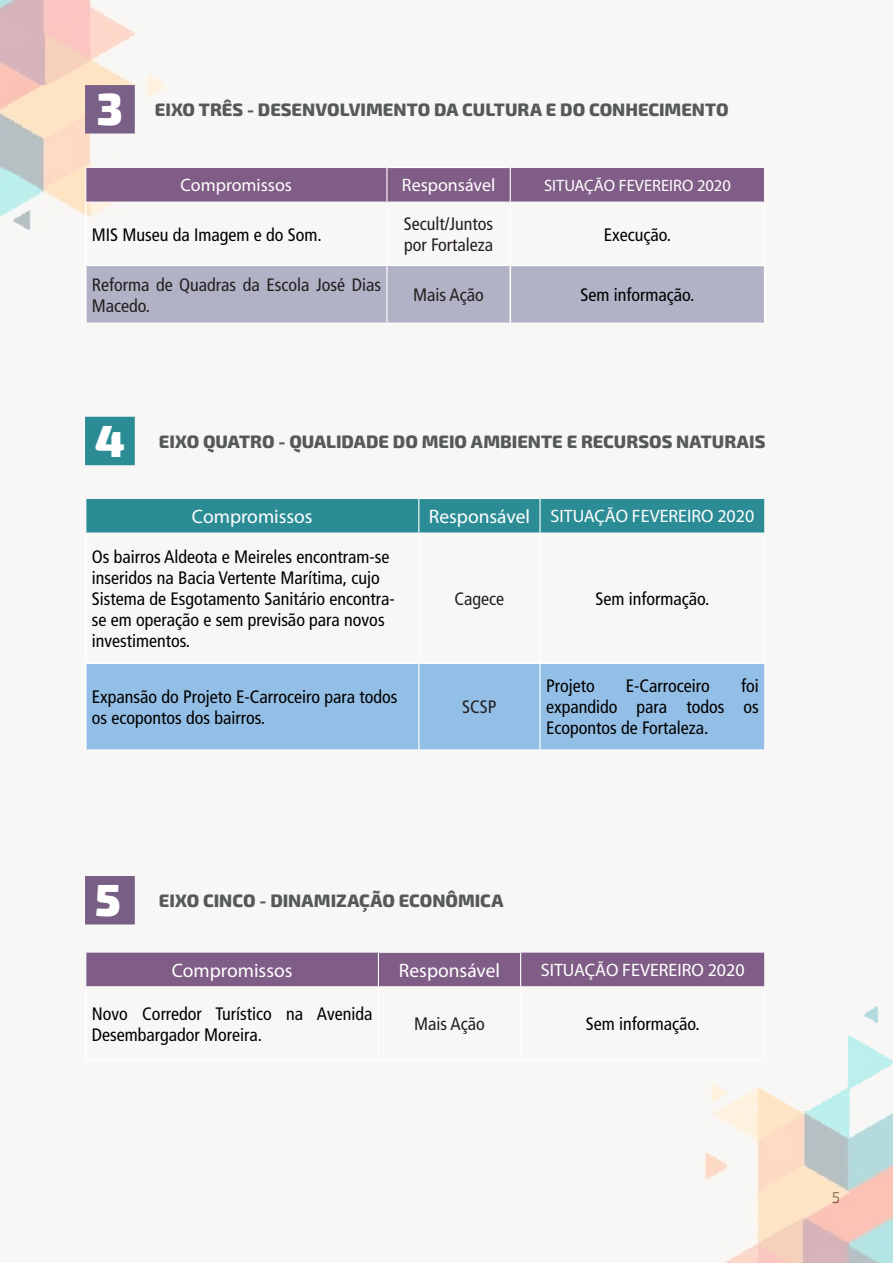
<style>
.page{position:relative;width:893px;height:1263px;background:#f8f7f6}
.page>*{position:absolute;margin:0;border:0;box-sizing:border-box;transform-origin:0 0}
.Frutiger_L_9_12{font:900 45px "Exo 2.0";color:#fff}
.t1{font:19.5px "Myriad Pro";color:#fff}
.t2{font:condensed 18px/21px "Frutiger LT";color:#000}
.Frutiger_L_9_12-2{font:800 18px "Exo 2.0";color:#55595a}
.t3{font:condensed 18px/21px "Frutiger LT";color:#231f20}
.t4{font:18px "Myriad Pro";color:#fff}
.t5{font:16.5px "Myriad Pro";color:#fff}
.t6{font:15.9px "Exo 2.0";color:#231f20}
</style>
<div class="page">
<div style="left:85px;top:85px;width:50px;height:49px;background:#7a6087"></div>
<div style="left:86px;top:168px;width:678px;height:34px;background:#805d86"></div>
<div style="left:87px;top:266px;width:677px;height:57px;background:#b1b2c6"></div>
<hr style="left:386px;top:168px;width:1px;height:34px;background:#fff">
<hr style="left:510px;top:168px;width:1px;height:34px;background:#fff">
<hr style="left:386px;top:203px;width:1px;height:62px;background:#fff">
<hr style="left:510px;top:203px;width:1px;height:62px;background:#fff">
<hr style="left:386px;top:266px;width:1px;height:57px;background:#fff">
<hr style="left:509px;top:266px;width:2px;height:57px;background:#fff">
<hr style="left:85px;top:203px;width:2px;height:62px;background:#fff">
<hr style="left:764px;top:203px;width:1px;height:62px;background:#fff">
<hr style="left:87px;top:265px;width:300px;height:1px;background:#fff">
<hr style="left:387px;top:265px;width:124px;height:1px;background:#fff">
<hr style="left:85px;top:265px;width:2px;height:58px;background:#fff">
<hr style="left:509px;top:265px;width:256px;height:1px;background:#fff">
<hr style="left:764px;top:266px;width:1px;height:57px;background:#fff">
<hr style="left:85px;top:323px;width:302px;height:1px;background:#fff">
<hr style="left:387px;top:323px;width:123px;height:1px;background:#fff">
<hr style="left:510px;top:323px;width:255px;height:1px;background:#fff">
<hr style="left:85px;top:167px;width:302px;height:1px;background:#fff">
<hr style="left:85px;top:168px;width:1px;height:34px;background:#fff">
<hr style="left:510px;top:167px;width:255px;height:1px;background:#fff">
<hr style="left:764px;top:168px;width:1px;height:34px;background:#fff">
<hr style="left:85px;top:202px;width:302px;height:1px;background:#fff">
<hr style="left:387px;top:202px;width:123px;height:1px;background:#fff">
<hr style="left:510px;top:202px;width:255px;height:1px;background:#fff">
<hr style="left:387px;top:167px;width:123px;height:1px;background:#fff">
<div style="left:85px;top:417px;width:50px;height:48px;background:#2c8c95"></div>
<div style="left:86px;top:499px;width:678px;height:33px;background:#2c8c95"></div>
<div style="left:87px;top:664px;width:677px;height:85px;background:#93bee5"></div>
<hr style="left:85px;top:498px;width:334px;height:1px;background:#fff">
<hr style="left:85px;top:499px;width:1px;height:33px;background:#fff">
<hr style="left:539px;top:498px;width:226px;height:1px;background:#fff">
<hr style="left:764px;top:499px;width:1px;height:33px;background:#fff">
<hr style="left:419px;top:497px;width:120px;height:2px;background:#fff">
<hr style="left:418px;top:499px;width:1px;height:33px;background:#fff">
<hr style="left:539px;top:499px;width:2px;height:33px;background:#fff">
<hr style="left:418px;top:534px;width:1px;height:129px;background:#fff">
<hr style="left:539px;top:534px;width:2px;height:129px;background:#fff">
<hr style="left:418px;top:664px;width:1px;height:85px;background:#fff">
<hr style="left:539px;top:664px;width:2px;height:85px;background:#fff">
<hr style="left:85px;top:532px;width:334px;height:2px;background:#fff">
<hr style="left:419px;top:532px;width:121px;height:2px;background:#fff">
<hr style="left:540px;top:532px;width:225px;height:2px;background:#fff">
<hr style="left:764px;top:534px;width:1px;height:129px;background:#fff">
<hr style="left:87px;top:663px;width:332px;height:1px;background:#fff">
<hr style="left:419px;top:663px;width:121px;height:1px;background:#fff">
<hr style="left:540px;top:663px;width:225px;height:1px;background:#fff">
<hr style="left:764px;top:664px;width:1px;height:85px;background:#fff">
<hr style="left:85px;top:749px;width:334px;height:1px;background:#fff">
<hr style="left:419px;top:749px;width:121px;height:1px;background:#fff">
<hr style="left:540px;top:749px;width:225px;height:1px;background:#fff">
<hr style="left:85px;top:534px;width:2px;height:129px;background:#fff">
<hr style="left:85px;top:663px;width:2px;height:86px;background:#fff">
<div style="left:85px;top:876px;width:50px;height:48px;background:#795f86"></div>
<div style="left:86px;top:952px;width:678px;height:34px;background:#805d86"></div>
<hr style="left:85px;top:951px;width:294px;height:1px;background:#fff">
<hr style="left:85px;top:952px;width:1px;height:34px;background:#fff">
<hr style="left:520px;top:951px;width:245px;height:1px;background:#fff">
<hr style="left:764px;top:952px;width:1px;height:34px;background:#fff">
<hr style="left:379px;top:951px;width:141px;height:2px;background:#fff">
<hr style="left:378px;top:952px;width:1px;height:34px;background:#fff">
<hr style="left:520px;top:952px;width:1px;height:34px;background:#fff">
<hr style="left:378px;top:987px;width:1px;height:73px;background:#fff">
<hr style="left:520px;top:987px;width:1px;height:73px;background:#fff">
<hr style="left:85px;top:986px;width:293px;height:1px;background:#fff">
<hr style="left:378px;top:986px;width:143px;height:1px;background:#fff">
<hr style="left:521px;top:986px;width:244px;height:1px;background:#fff">
<hr style="left:764px;top:987px;width:1px;height:73px;background:#fff">
<hr style="left:85px;top:1060px;width:293px;height:1px;background:#fff">
<hr style="left:378px;top:1060px;width:143px;height:1px;background:#fff">
<hr style="left:521px;top:1060px;width:244px;height:1px;background:#fff">
<hr style="left:85px;top:987px;width:2px;height:73px;background:#fff">
<p class="Frutiger_L_9_12" style="left:97px;top:81px;width:28px">3</p>
<p class="Frutiger_L_9_12-2" style="left:155px;top:98px;width:575px">EIXO TRÊS - DESENVOLVIMENTO DA CULTURA E DO CONHECIMENTO</p>
<p class="t4" style="left:181px;top:174px;width:113px">Compromissos</p>
<p class="t4" style="left:402px;top:174px;width:95px">Responsável</p>
<p class="t5" style="left:544px;top:175px;width:188px">SITUAÇÃO FEVEREIRO 2020</p>
<p class="t2" style="left:92px;top:224px;width:231px">MIS Museu da Imagem e do Som.</p>
<p class="t3" style="left:404px;top:213px;width:91px">Secult/Juntos por Fortaleza</p>
<p class="t2" style="left:604px;top:224px;width:69px">Execução.</p>
<p class="t3" style="left:92px;top:274px;width:291px">Reforma de Quadras da Escola José Dias<br>Macedo.</p>
<p class="t3" style="left:413px;top:284px;width:72px">Mais Ação</p>
<p class="t2" style="left:580px;top:284px;width:115px">Sem informação.</p>
<p class="Frutiger_L_9_12" style="left:95px;top:414px;width:31px">4</p>
<p class="Frutiger_L_9_12-2" style="left:159px;top:430px;width:608px">EIXO QUATRO - QUALIDADE DO MEIO AMBIENTE E RECURSOS NATURAIS</p>
<p class="t1" style="left:192px;top:504px;width:122px">Compromissos</p>
<p class="t1" style="left:429px;top:504px;width:103px">Responsável</p>
<p class="t4" style="left:550px;top:505px;width:205px">SITUAÇÃO FEVEREIRO 2020</p>
<p class="t2" style="left:92px;top:546px;width:304px">Os bairros Aldeota e Meireles encontram-se inseridos na Bacia Vertente Marítima, cujo Sistema de Esgotamento Sanitário encontra&shy;se em operação e sem previsão para novos investimentos.</p>
<p class="t3" style="left:455px;top:588px;width:51px">Cagece</p>
<p class="t2" style="left:595px;top:588px;width:115px">Sem informação.</p>
<p class="t2" style="left:92px;top:686px;width:307px">Expansão do Projeto E-Carroceiro para todos os ecopontos dos bairros.</p>
<p class="t3" style="left:462px;top:697px;width:36px">SCSP</p>
<p class="t2" style="left:546px;top:676px;width:214px;text-align:justify;text-indent:195px">foi expandido para todos os Ecopontos de Fortaleza.</p>
<p class="t2" style="left:546px;top:676px;width:50px">Projeto</p>
<p class="t2" style="left:626px;top:676px;width:85px">E-Carroceiro</p>
<p class="Frutiger_L_9_12" style="left:95px;top:873px;width:27px">5</p>
<p class="Frutiger_L_9_12-2" style="left:159px;top:890px;width:346px">EIXO CINCO - DINAMIZAÇÃO ECONÔMICA</p>
<p class="t1" style="left:172px;top:958px;width:122px">Compromissos</p>
<p class="t1" style="left:399px;top:958px;width:103px">Responsável</p>
<p class="t4" style="left:541px;top:959px;width:205px">SITUAÇÃO FEVEREIRO 2020</p>
<p class="t2" style="left:92px;top:1003px;width:282px">Novo Corredor Turístico na Avenida<br>Desembargador Moreira.</p>
<p class="t3" style="left:414px;top:1014px;width:72px">Mais Ação</p>
<p class="t2" style="left:586px;top:1014px;width:115px">Sem informação.</p>
<p class="t6" style="left:831px;top:1188px;width:10px">5</p>
</div>
